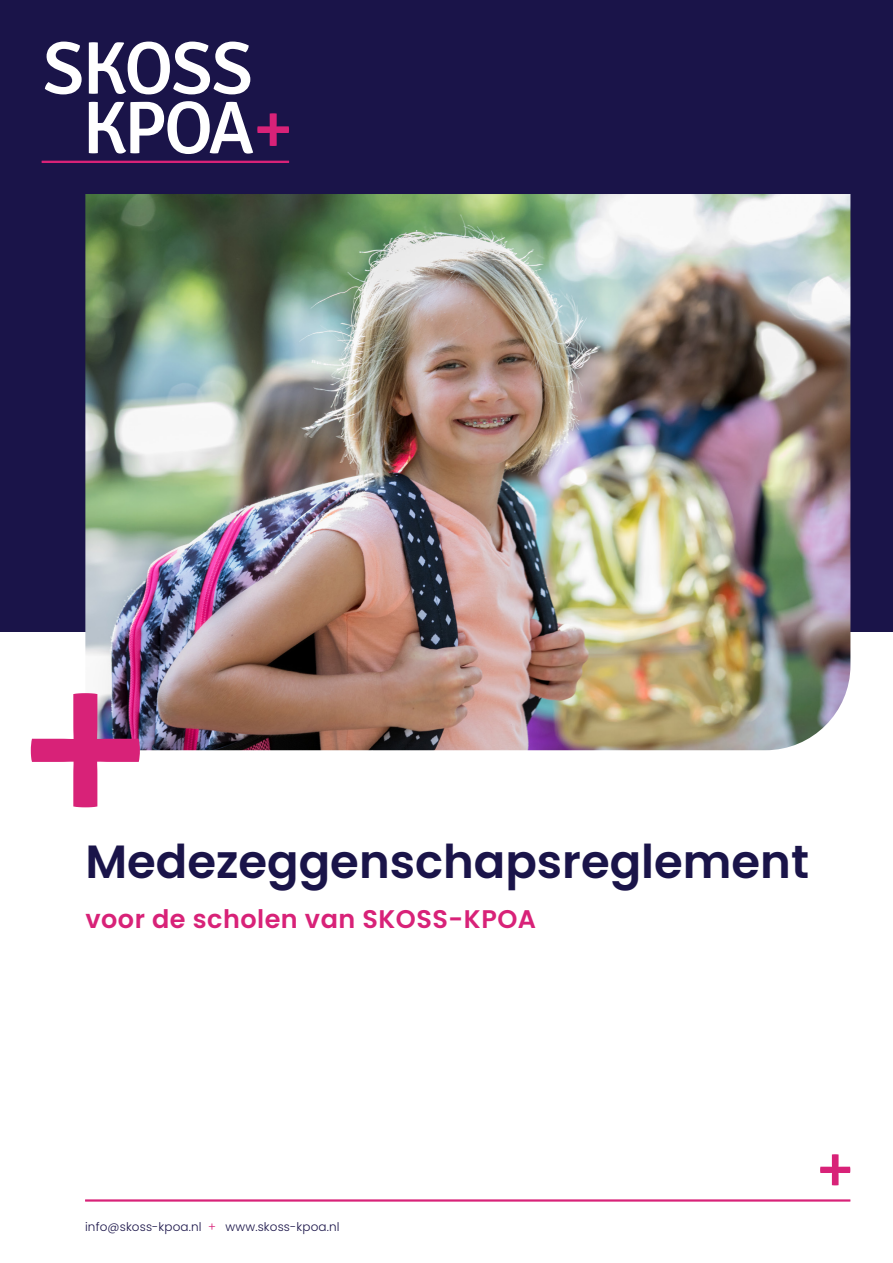
<style>
.page{position:relative;width:893px;height:1263px;background:#fff}
.page>*{position:absolute;margin:0;border:0;box-sizing:border-box;transform-origin:0 0}
.t1{font:600 46.5px "Poppins";color:#1a1449}
.t2{font:600 25.5px "Poppins";letter-spacing:.02em;color:#d82278}
.t3{font:300 12px "Poppins";letter-spacing:.01em;color:#1a1449}
.s1{color:#d82278}
</style>
<div class="page">
<div style="left:0;top:0;width:893px;height:631px;background:#1a1449"></div>
<img style="left:85px;top:194px;width:765px;height:556px">
<svg style="left:31px;top:693px;width:109px;height:114px"></svg>
<svg style="left:820px;top:1154px;width:30px;height:31px"></svg>
<svg style="left:85px;top:1199px;width:765px;height:2px;background:#df4c92"></svg>
<svg style="left:45px;top:42px;width:37px;height:52px"></svg>
<svg style="left:89px;top:42px;width:161px;height:52px"></svg>
<svg style="left:89px;top:101px;width:200px;height:53px"></svg>
<svg style="left:42px;top:161px;width:247px;height:2px"></svg>
<h1 class="t1" style="left:85px;top:835px;width:725px">Medezeggenschapsreglement</h1>
<h2 class="t2" style="left:85px;top:904px;width:452px">voor de scholen van SKOSS-KPOA</h2>
<p class="t3" style="left:85px;top:1220px;width:256px">info@skoss-kpoa.nl <span class="s1">+</span> www.skoss-kpoa.nl</p>
</div>
